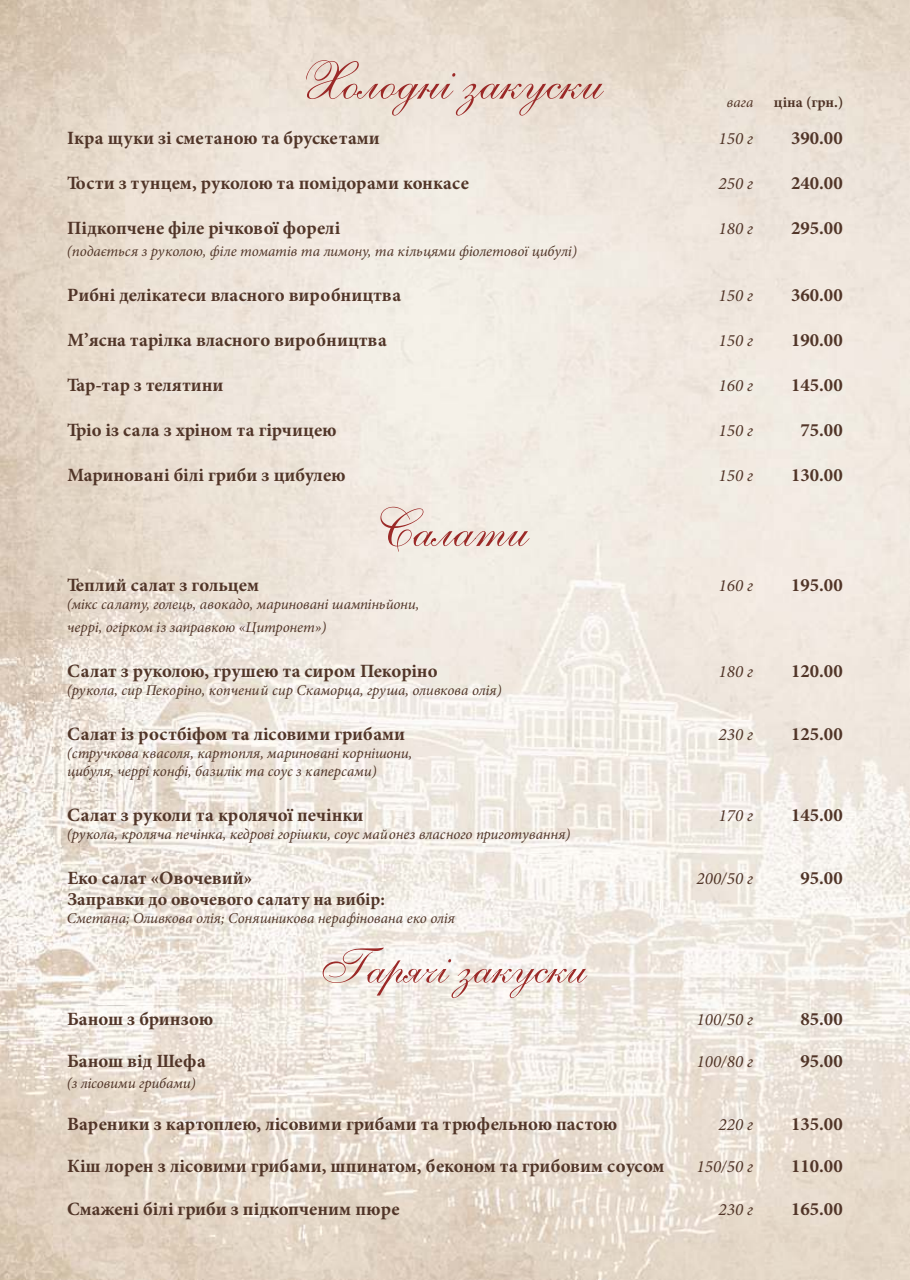
<style>
.page{position:relative;width:910px;height:1280px;background:#fff}
.page>*{position:absolute;margin:0;border:0;box-sizing:border-box;transform-origin:0 0}
.t1{font:700 18.75px "Minion Pro";color:#513528}
.t2{font:700 18px "Minion Pro";color:#513528}
.t3{font:italic 17.25px "Minion Pro";color:#513528}
.t4{font:italic 15px/22.5px "Minion Pro";color:#513528}
.t5{font:700 15px "Minion Pro";color:#513528}
</style>
<div class="page">
<img style="left:0;top:0;width:910px;height:1280px">
<svg style="left:306px;top:60px;width:298px;height:56px"></svg>
<svg style="left:380px;top:507px;width:149px;height:45px"></svg>
<svg style="left:323px;top:947px;width:264px;height:51px"></svg>
<p class="t1" style="left:67px;top:130px;width:314px">Ікра щуки зі сметаною та брускетами</p>
<p class="t1" style="left:67px;top:175px;width:403px">Тости з тунцем, руколою та помідорами конкасе</p>
<p class="t1" style="left:67px;top:220px;width:274px">Підкопчене філе річкової форелі</p>
<p class="t4" style="left:67px;top:242px;width:512px">(подається з руколою, філе томатів та лимону, та кільцями фіолетової цибулі)</p>
<p class="t1" style="left:67px;top:288px;width:336px">Рибні делікатеси власного виробництва</p>
<p class="t1" style="left:67px;top:333px;width:321px">М’ясна тарілка власного виробництва</p>
<p class="t1" style="left:67px;top:378px;width:158px">Тар-тар з телятини</p>
<p class="t1" style="left:67px;top:423px;width:271px">Тріо із сала з хріном та гірчицею</p>
<p class="t1" style="left:67px;top:468px;width:280px">Мариновані білі гриби з цибулею</p>
<p class="t4" style="left:727px;top:92px;width:28px">вага</p>
<p class="t5" style="left:774px;top:96px;width:71px">ціна (грн.)</p>
<p class="t3" style="left:719px;top:131px;width:36px">150 г</p>
<p class="t3" style="left:719px;top:176px;width:36px">250 г</p>
<p class="t3" style="left:719px;top:221px;width:36px">180 г</p>
<p class="t3" style="left:719px;top:289px;width:36px">150 г</p>
<p class="t3" style="left:719px;top:334px;width:36px">150 г</p>
<p class="t3" style="left:719px;top:379px;width:36px">160 г</p>
<p class="t3" style="left:719px;top:424px;width:36px">150 г</p>
<p class="t3" style="left:719px;top:469px;width:36px">150 г</p>
<p class="t1" style="left:791px;top:130px;width:53px">390.00</p>
<p class="t1" style="left:791px;top:175px;width:53px">240.00</p>
<p class="t1" style="left:791px;top:220px;width:53px">295.00</p>
<p class="t1" style="left:791px;top:288px;width:53px">360.00</p>
<p class="t1" style="left:791px;top:333px;width:53px">190.00</p>
<p class="t1" style="left:791px;top:378px;width:53px">145.00</p>
<p class="t1" style="left:800px;top:423px;width:44px">75.00</p>
<p class="t1" style="left:791px;top:468px;width:53px">130.00</p>
<p class="t1" style="left:67px;top:577px;width:194px">Теплий салат з гольцем</p>
<p class="t4" style="left:67px;top:594px;width:354px">(мікс салату, голець, авокадо, мариновані шампіньйони, черрі, огірком із заправкою «Цитронет»)</p>
<p class="t1" style="left:67px;top:663px;width:372px">Салат з руколою, грушею та сиром Пекоріно</p>
<p class="t4" style="left:67px;top:680px;width:437px">(рукола, сир Пекоріно, копчений сир Скаморца, груша, оливкова олія)</p>
<p class="t1" style="left:67px;top:726px;width:340px">Салат із ростбіфом та лісовими грибами</p>
<p class="t4" style="left:67px;top:745px;width:347px;line-height:18px">(стручкова квасоля, картопля, мариновані корнішони, цибуля, черрі конфі, базилік та соус з каперсами)</p>
<p class="t1" style="left:67px;top:807px;width:298px">Салат з руколи та кролячої печінки</p>
<p class="t4" style="left:67px;top:824px;width:505px">(рукола, кроляча печінка, кедрові горішки, соус майонез власного приготування)</p>
<p class="t1" style="left:67px;top:870px;width:186px">Еко салат «Овочевий»</p>
<p class="t2" style="left:67px;top:892px;width:319px">Заправки до овочевого салату на вибір:</p>
<p class="t4" style="left:67px;top:908px;width:390px">Сметана; Оливкова олія; Соняшникова нерафінована еко олія</p>
<p class="t3" style="left:719px;top:579px;width:36px">160 г</p>
<p class="t3" style="left:719px;top:664px;width:36px">180 г</p>
<p class="t3" style="left:719px;top:727px;width:36px">230 г</p>
<p class="t3" style="left:719px;top:808px;width:36px">170 г</p>
<p class="t3" style="left:697px;top:871px;width:58px">200/50 г</p>
<p class="t1" style="left:67px;top:1012px;width:148px">Банош з бринзою</p>
<p class="t1" style="left:67px;top:1054px;width:140px">Банош від Шефа</p>
<p class="t4" style="left:67px;top:1073px;width:131px">(з лісовими грибами)</p>
<p class="t1" style="left:67px;top:1117px;width:551px">Вареники з картоплею, лісовими грибами та трюфельною пастою</p>
<p class="t1" style="left:67px;top:1159px;width:599px">Кіш лорен з лісовими грибами, шпинатом, беконом та грибовим соусом</p>
<p class="t1" style="left:67px;top:1202px;width:334px">Смажені білі гриби з підкопченим пюре</p>
<p class="t3" style="left:697px;top:1013px;width:58px">100/50 г</p>
<p class="t3" style="left:697px;top:1055px;width:58px">100/80 г</p>
<p class="t3" style="left:719px;top:1118px;width:36px">220 г</p>
<p class="t3" style="left:697px;top:1160px;width:58px">150/50 г</p>
<p class="t3" style="left:719px;top:1203px;width:36px">230 г</p>
<p class="t1" style="left:791px;top:577px;width:53px">195.00</p>
<p class="t1" style="left:791px;top:663px;width:53px">120.00</p>
<p class="t1" style="left:791px;top:726px;width:53px">125.00</p>
<p class="t1" style="left:791px;top:807px;width:53px">145.00</p>
<p class="t1" style="left:800px;top:870px;width:44px">95.00</p>
<p class="t1" style="left:800px;top:1012px;width:44px">85.00</p>
<p class="t1" style="left:800px;top:1054px;width:44px">95.00</p>
<p class="t1" style="left:791px;top:1117px;width:53px">135.00</p>
<p class="t1" style="left:791px;top:1159px;width:53px">110.00</p>
<p class="t1" style="left:791px;top:1202px;width:53px">165.00</p>
</div>
